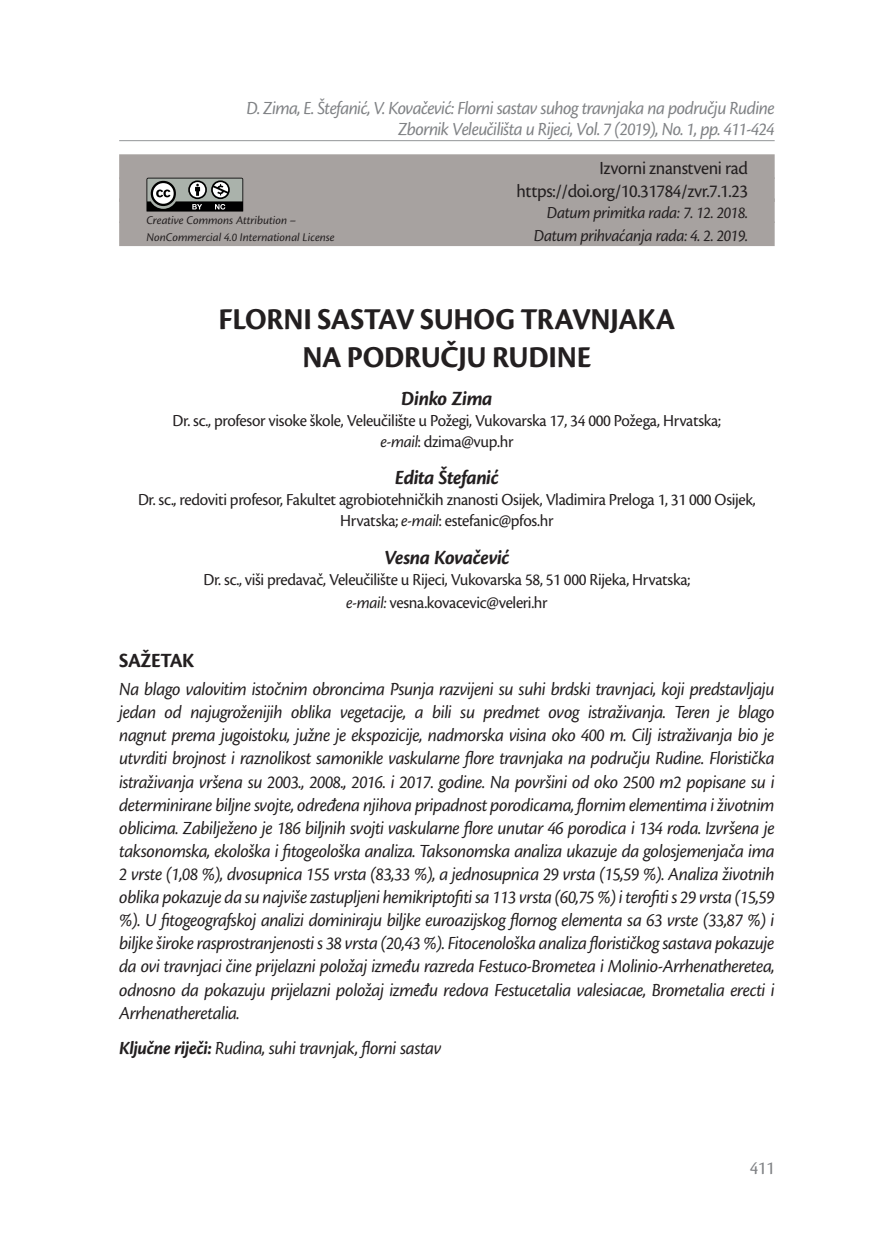
<style>
.page{position:relative;width:874px;height:1241px;background:#fff}
.page>*{position:absolute;margin:0;border:0;box-sizing:border-box;transform-origin:0 0}
.Naslov{font:700 31.5px/37.8px "Cronos Pro";letter-spacing:-.01em;color:#231f20;text-align:center;scale:.96 1}
.t1{font:italic 700 21px "Cronos Pro";letter-spacing:-.02em;color:#231f20;scale:.96 1}
.Sadržaj{font:700 21px "Cronos Pro";letter-spacing:-.02em;color:#231f20;scale:.96 1}
.t2{font:italic 19.25px/23.1px "Cronos Pro";letter-spacing:-.025em;color:#231f20;text-align:justify;scale:.96 1}
.t3{font:italic 19.25px/21px "Cronos Pro";letter-spacing:-.035em;color:#808285;text-align:right;scale:.96 1}
.zaglavlje_iznad_nasl{font:19.25px "Cronos Pro";letter-spacing:-.02em;color:#231f20;scale:.96 1}
.t4{font:19.25px "Cronos Pro";color:#808285;scale:.96 1}
.t5{font:17.5px/21px "Cronos Pro";letter-spacing:-.02em;color:#231f20;text-align:center;scale:.96 1}
.zaglavlje_iznad_nasl-2{font:italic 17.5px "Cronos Pro";letter-spacing:-.02em;color:#231f20;scale:.96 1}
.t6{font:italic 12.25px "Cronos Pro";letter-spacing:-.005em;color:#231f20}
.s1{font-style:italic}
.s2{font-weight:700}
</style>
<div class="page">
<hr style="left:119px;top:140px;width:655px;height:1px;background:#939598">
<div style="left:119px;top:154px;width:655px;height:25px;background:#a7a2a0"></div>
<div style="left:119px;top:177px;width:655px;height:25px;background:#a7a2a0"></div>
<div style="left:119px;top:198px;width:655px;height:25px;background:#a7a2a0"></div>
<div style="left:119px;top:221px;width:655px;height:25px;background:#a7a2a0"></div>
<svg style="left:146px;top:178px;width:97px;height:33px"></svg>
<p class="t3" style="left:246px;top:98px;width:551px">D. Zima, E. Štefanić, V. Kovačević: Florni sastav suhog travnjaka na području Rudine<br>Zbornik Veleučilišta u Rijeci, Vol. 7 (2019), No. 1, pp. 411-424</p>
<p class="t6" style="left:146px;top:213px;width:151px">Creative Commons Attribution –</p>
<p class="t6" style="left:146px;top:230px;width:190px">NonCommercial 4.0 International License</p>
<p class="zaglavlje_iznad_nasl" style="left:599px;top:157px;width:156px">Izvorni znanstveni rad</p>
<p class="zaglavlje_iznad_nasl" style="left:516px;top:180px;width:242px">https://doi.org/10.31784/zvr.7.1.23</p>
<p class="zaglavlje_iznad_nasl-2" style="left:546px;top:202px;width:211px">Datum primitka rada: 7. 12. 2018.</p>
<p class="zaglavlje_iznad_nasl-2" style="left:533px;top:226px;width:224px">Datum prihvaćanja rada: 4. 2. 2019.</p>
<p class="Naslov" style="left:218px;top:301px;width:477px">FLORNI SASTAV SUHOG TRAVNJAKA<br>NA PODRUČJU RUDINE</p>
<p class="t1" style="left:401px;top:386px;width:97px">Dinko Zima</p>
<p class="t5" style="left:172px;top:409px;width:572px">Dr. sc., profesor visoke škole, Veleučilište u Požegi, Vukovarska 17, 34 000 Požega, Hrvatska; <span class="s1">e-mail</span>: dzima@vup.hr</p>
<p class="t1" style="left:394px;top:465px;width:110px">Edita Štefanić</p>
<p class="t5" style="left:138px;top:489px;width:644px">Dr. sc., redoviti profesor, Fakultet agrobiotehničkih znanosti Osijek, Vladimira Preloga 1, 31 000 Osijek,<br>Hrvatska; <span class="s1">e-mail</span>: estefanic@pfos.hr</p>
<p class="t1" style="left:384px;top:545px;width:132px">Vesna Kovačević</p>
<p class="t5" style="left:203px;top:568px;width:508px;line-height:23.1px">Dr. sc., viši predavač, Veleučilište u Rijeci, Vukovarska 58, 51 000 Rijeka, Hrvatska; <span class="s1">e-mail:</span> vesna.kovacevic@veleri.hr</p>
<p class="Sadržaj" style="left:119px;top:648px;width:80px">SAŽETAK</p>
<p class="t2" style="left:119px;top:677px;width:684px">Na blago valovitim istočnim obroncima Psunja razvijeni su suhi brdski travnjaci, koji predstavljaju jedan od najugroženijih oblika vegetacije, a bili su predmet ovog istraživanja. Teren je blago nagnut prema jugoistoku, južne je ekspozicije, nadmorska visina oko 400 m. Cilj istraživanja bio je utvrditi brojnost i raznolikost samonikle vaskularne flore travnjaka na području Rudine. Floristička istraživanja vršena su 2003., 2008., 2016. i 2017. godine. Na površini od oko 2500 m2 popisane su i determinirane biljne svojte, određena njihova pripadnost porodicama, flornim elementima i životnim oblicima. Zabilježeno je 186 biljnih svojti vaskularne flore unutar 46 porodica i 134 roda. Izvršena je taksonomska, ekološka i fitogeološka analiza. Taksonomska analiza ukazuje da golosjemenjača ima 2 vrste (1,08 %), dvosupnica 155 vrsta (83,33 %), a jednosupnica 29 vrsta (15,59 %). Analiza životnih oblika pokazuje da su najviše zastupljeni hemikriptofiti sa 113 vrsta (60,75 %) i terofiti s 29 vrsta (15,59 %). U fitogeografskoj analizi dominiraju biljke euroazijskog flornog elementa sa 63 vrste (33,87 %) i biljke široke rasprostranjenosti s 38 vrsta (20,43 %). Fitocenološka analiza florističkog sastava pokazuje da ovi travnjaci čine prijelazni položaj između razreda Festuco-Brometea i Molinio-Arrhenatheretea, odnosno da pokazuju prijelazni položaj između redova Festucetalia valesiacae, Brometalia erecti i Arrhenatheretalia.</p>
<p class="t2" style="left:119px;top:1036px;width:337px"><span class="s2">Ključne riječi:</span> Rudina, suhi travnjak, florni sastav</p>
<p class="t4" style="left:749px;top:1156px;width:27px">411</p>
</div>
